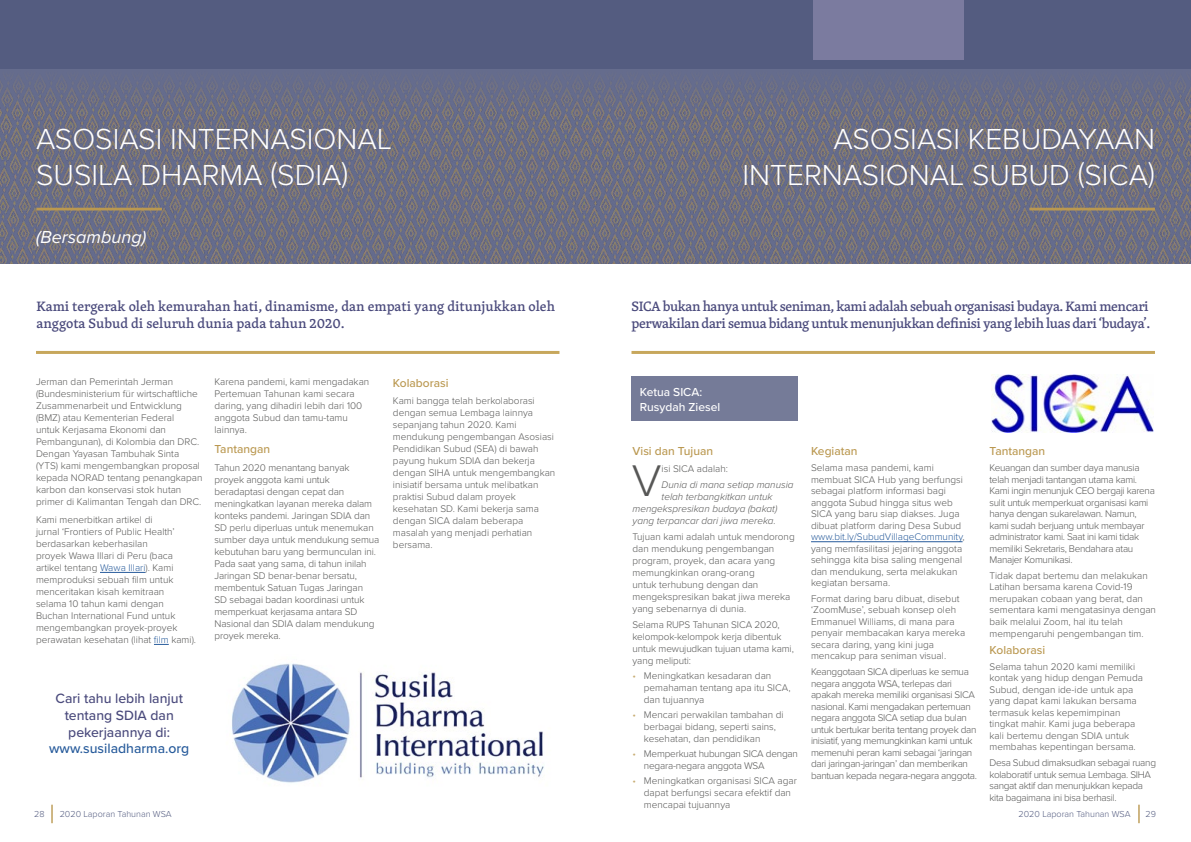
<style>
.page{position:relative;width:1191px;height:842px;background:#fff}
.page>*{position:absolute;margin:0;border:0;box-sizing:border-box;transform-origin:0 0}
.t1{font:300 100.6px "Proxima Nova";color:#fff}
.t2{font:300 46px "Proxima Nova";color:#575756}
.t3{font:300 40px/39px "Proxima Nova";color:#fff;text-align:right}
.t4{font:300 30px/36px "Proxima Nova";color:#fff}
.t5{font:italic 18px "Proxima Nova";color:#fff}
.t6{font:500 14px/16.8px "Skolar Latin";letter-spacing:-.03em;color:#4a4a7c}
.t7{font:500 14px/16.8px "Skolar Latin";color:#4a4a7c}
.t8{font:500 14px/16.8px "Proxima Nova";color:#4a4a7c;text-align:center}
.t9{font:500 14px "Proxima Nova";color:#275b9b}
.t10{font:500 12px "Proxima Nova";color:#ba9850}
.t11{font:500 12px/14.4px "Proxima Nova";color:#fff}
.t12{font:300 10px/12px "Proxima Nova";color:#575756}
.t13{font:300 10px/11.5px "Proxima Nova";letter-spacing:-.03em;color:#575756}
.t14{font:italic 300 10px "Proxima Nova";color:#575756}
.t15{font:300 10px/12px "Proxima Nova";letter-spacing:-.02em;color:#575756}
.t16{font:300 9px "Proxima Nova";color:#545c80}
.s1{color:#275b9b}
.s2{color:#c8ad73}
</style>
<div class="page">
<div style="left:0;top:0;width:1191px;height:69px;background:#545c80"></div>
<svg style="left:51px;top:805px;width:2px;height:18px"></svg>
<svg style="left:1138px;top:805px;width:1px;height:18px"></svg>
<div style="left:813px;top:0;width:150px;height:60px;background:#7b7b9f"></div>
<img style="left:0;top:69px;width:1191px;height:195px">
<hr style="left:100px;top:572px;width:45px;height:1px;background:#275b9b">
<svg style="left:154px;top:644px;width:15px;height:1px"></svg>
<hr style="left:36px;top:208px;width:126px;height:2px;background:#ba9850">
<hr style="left:36px;top:351px;width:523px;height:3px;background:#c7a75c">
<img style="left:232px;top:663px;width:312px;height:120px">
<div style="left:631px;top:377px;width:167px;height:44px;background:#757b98"></div>
<hr style="left:1029px;top:208px;width:126px;height:2px;background:#ba9850">
<hr style="left:811px;top:541px;width:151px;height:1px;background:#275b9b">
<img style="left:991px;top:374px;width:162px;height:58px">
<hr style="left:631px;top:351px;width:524px;height:3px;background:#c7a75c">
<h1 class="t1" style="left:36px;top:83px;width:32px">1</h1>
<h3 class="t3" style="left:145px;top:117px;width:96px">MAIN</h3>
<h3 class="t4" style="left:36px;top:120px;width:357px">ASOSIASI INTERNASIONAL<br>SUSILA DHARMA (SDIA)</h3>
<h3 class="t3" style="left:145px;top:156px;width:171px">HEADING</h3>
<h3 class="t5" style="left:36px;top:223px;width:112px">(Bersambung)</h3>
<h3 class="t7" style="left:36px;top:298px;width:520px">Kami tergerak oleh kemurahan hati, dinamisme, dan empati yang ditunjukkan oleh anggota Subud di seluruh dunia pada tahun 2020.</h3>
<h1 class="t1" style="left:1124px;top:83px;width:32px">1</h1>
<h3 class="t3" style="left:872px;top:117px;width:171px">MAIN<br>HEADING</h3>
<h3 class="t4" style="left:742px;top:120px;width:414px;text-align:right">ASOSIASI KEBUDAYAAN<br>INTERNASIONAL SUBUD (SICA)</h3>
<h3 class="t6" style="left:631px;top:298px;width:520px">SICA bukan hanya untuk seniman, kami adalah sebuah organisasi budaya. Kami mencari perwakilan dari semua bidang untuk menunjukkan definisi yang lebih luas dari ‘budaya’.</h3>
<p class="t12" style="left:36px;top:375px;width:168px">Jerman dan Pemerintah Jerman (Bundesministerium für wirtschaftliche Zusammenarbeit und Entwicklung (BMZ) atau Kementerian Federal<br>untuk Kerjasama Ekonomi dan Pembangunan), di Kolombia dan DRC.<br>Dengan Yayasan Tambuhak Sinta (YTS) kami mengembangkan proposal kepada NORAD tentang penangkapan karbon dan konservasi stok hutan primer di Kalimantan Tengah dan DRC.</p>
<p class="t12" style="left:36px;top:513px;width:162px">Kami menerbitkan artikel di<br>jurnal ‘Frontiers of Public Health’ berdasarkan keberhasilan<br>proyek Wawa Illari di Peru (baca artikel tentang <span class="s1">Wawa Illari</span>). Kami memproduksi sebuah film untuk menceritakan kisah kemitraan selama 10 tahun kami dengan<br>Buchan International Fund untuk mengembangkan proyek-proyek perawatan kesehatan (lihat <span class="s1">film</span> kami).</p>
<p class="t12" style="left:214px;top:375px;width:156px">Karena pandemi, kami mengadakan<br>Pertemuan Tahunan kami secara daring, yang dihadiri lebih dari 100 anggota Subud dan tamu-tamu lainnya.</p>
<p class="t10" style="left:214px;top:440px;width:57px">Tantangan</p>
<p class="t12" style="left:214px;top:461px;width:166px">Tahun 2020 menantang banyak proyek anggota kami untuk beradaptasi dengan cepat dan meningkatkan layanan mereka dalam konteks pandemi. Jaringan SDIA dan<br>SD perlu diperluas untuk menemukan sumber daya untuk mendukung semua kebutuhan baru yang bermunculan ini.<br>Pada saat yang sama, di tahun inilah<br>Jaringan SD benar-benar bersatu, membentuk Satuan Tugas Jaringan<br>SD sebagai badan koordinasi untuk memperkuat kerjasama antara SD<br>Nasional dan SDIA dalam mendukung proyek mereka.</p>
<p class="t10" style="left:393px;top:374px;width:57px">Kolaborasi</p>
<p class="t12" style="left:393px;top:394px;width:164px">Kami bangga telah berkolaborasi dengan semua Lembaga lainnya sepanjang tahun 2020. Kami mendukung pengembangan Asosiasi<br>Pendidikan Subud (SEA) di bawah payung hukum SDIA dan bekerja dengan SIHA untuk mengembangkan inisiatif bersama untuk melibatkan praktisi Subud dalam proyek kesehatan SD. Kami bekerja sama dengan SICA dalam beberapa masalah yang menjadi perhatian bersama.</p>
<p class="t11" style="left:639px;top:385px;width:82px">Ketua SICA:<br>Rusydah Ziesel</p>
<p class="t10" style="left:632px;top:442px;width:82px">Visi dan Tujuan</p>
<h2 class="t2" style="left:632px;top:446px;width:31px">V</h2>
<p class="t12" style="left:661px;top:462px;width:68px">isi SICA adalah:</p>
<p class="t10" style="left:811px;top:442px;width:48px">Kegiatan</p>
<p class="t12" style="left:811px;top:461px;width:155px;line-height:11.5px">Selama masa pandemi, kami membuat SICA Hub yang berfungsi sebagai platform informasi bagi anggota Subud hingga situs web<br>SICA yang baru siap diakses. Juga dibuat platform daring Desa Subud <span class="s1">www.bit.ly/SubudVillageCommunity</span>, yang memfasilitasi jejaring anggota sehingga kita bisa saling mengenal dan mendukung, serta melakukan kegiatan bersama.</p>
<p class="t12" style="left:811px;top:592px;width:156px;line-height:11.5px">Format daring baru dibuat, disebut ‘ZoomMuse’, sebuah konsep oleh<br>Emmanuel Williams, di mana para penyair membacakan karya mereka secara daring, yang kini juga mencakup para seniman visual.</p>
<p class="t13" style="left:811px;top:665px;width:167px">Keanggotaan SICA diperluas ke semua negara anggota WSA, terlepas dari apakah mereka memiliki organisasi SICA nasional. Kami mengadakan pertemuan negara anggota SICA setiap dua bulan untuk bertukar berita tentang proyek dan inisiatif, yang memungkinkan kami untuk memenuhi peran kami sebagai ‘jaringan dari jaringan-jaringan’ dan memberikan bantuan kepada negara-negara anggota.</p>
<p class="t10" style="left:989px;top:442px;width:57px">Tantangan</p>
<p class="t13" style="left:989px;top:461px;width:167px">Keuangan dan sumber daya manusia telah menjadi tantangan utama kami.<br>Kami ingin menunjuk CEO bergaji karena sulit untuk memperkuat organisasi kami hanya dengan sukarelawan. Namun, kami sudah berjuang untuk membayar administrator kami. Saat ini kami tidak memiliki Sekretaris, Bendahara atau Manajer Komunikasi.</p>
<p class="t12" style="left:989px;top:569px;width:168px;line-height:11.6px">Tidak dapat bertemu dan melakukan Latihan bersama karena Covid-19 merupakan cobaan yang berat, dan sementara kami mengatasinya dengan baik melalui Zoom, hal itu telah mempengaruhi pengembangan tim.</p>
<p class="t10" style="left:989px;top:641px;width:57px">Kolaborasi</p>
<p class="t12" style="left:989px;top:660px;width:155px;line-height:11.5px">Selama tahun 2020 kami memiliki kontak yang hidup dengan Pemuda<br>Subud, dengan ide-ide untuk apa yang dapat kami lakukan bersama termasuk kelas kepemimpinan tingkat mahir. Kami juga beberapa kali bertemu dengan SDIA untuk membahas kepentingan bersama.</p>
<p class="t13" style="left:989px;top:756px;width:168px">Desa Subud dimaksudkan sebagai ruang kolaboratif untuk semua Lembaga. SIHA sangat aktif dan menunjukkan kepada kita bagaimana ini bisa berhasil.</p>
<p class="t14" style="left:661px;top:477px;width:133px">Dunia di mana setiap manusia</p>
<p class="t14" style="left:661px;top:489px;width:112px">telah terbangkitkan untuk</p>
<p class="t14" style="left:632px;top:501px;width:146px">mengekspresikan budaya (bakat)</p>
<p class="t14" style="left:632px;top:513px;width:145px">yang terpancar dari jiwa mereka.</p>
<p class="t12" style="left:632px;top:530px;width:164px">Tujuan kami adalah untuk mendorong dan mendukung pengembangan program, proyek, dan acara yang memungkinkan orang-orang<br>untuk terhubung dengan dan mengekspresikan bakat jiwa mereka yang sebenarnya di dunia.</p>
<p class="t12" style="left:632px;top:618px;width:163px">Selama RUPS Tahunan SICA 2020, kelompok-kelompok kerja dibentuk untuk mewujudkan tujuan utama kami, yang meliputi:</p>
<p class="t12" style="left:644px;top:669px;width:148px;text-indent:-11px"><span class="s2">•</span> Meningkatkan kesadaran dan pemahaman tentang apa itu SICA, dan tujuannya</p>
<p class="t12" style="left:644px;top:708px;width:141px;text-indent:-11px"><span class="s2">•</span> Mencari perwakilan tambahan di berbagai bidang, seperti sains, kesehatan, dan pendidikan</p>
<p class="t15" style="left:644px;top:747px;width:156px;text-indent:-11px"><span class="s2">•</span> Memperkuat hubungan SICA dengan negara-negara anggota WSA</p>
<p class="t12" style="left:644px;top:774px;width:154px;text-indent:-11px"><span class="s2">•</span> Meningkatkan organisasi SICA agar dapat berfungsi secara efektif dan mencapai tujuannya</p>
<h3 class="t8" style="left:56px;top:689px;width:129px">Cari tahu lebih lanjut tentang SDIA dan pekerjaannya di:</h3>
<h3 class="t9" style="left:49px;top:738px;width:141px">www.susiladharma.org</h3>
<p class="t16" style="left:34px;top:807px;width:12px">28</p>
<p class="t16" style="left:60px;top:807px;width:113px">2020 Laporan Tahunan WSA</p>
<p class="t16" style="left:1018px;top:807px;width:113px">2020 Laporan Tahunan WSA</p>
<p class="t16" style="left:1145px;top:807px;width:12px">29</p>
</div>
